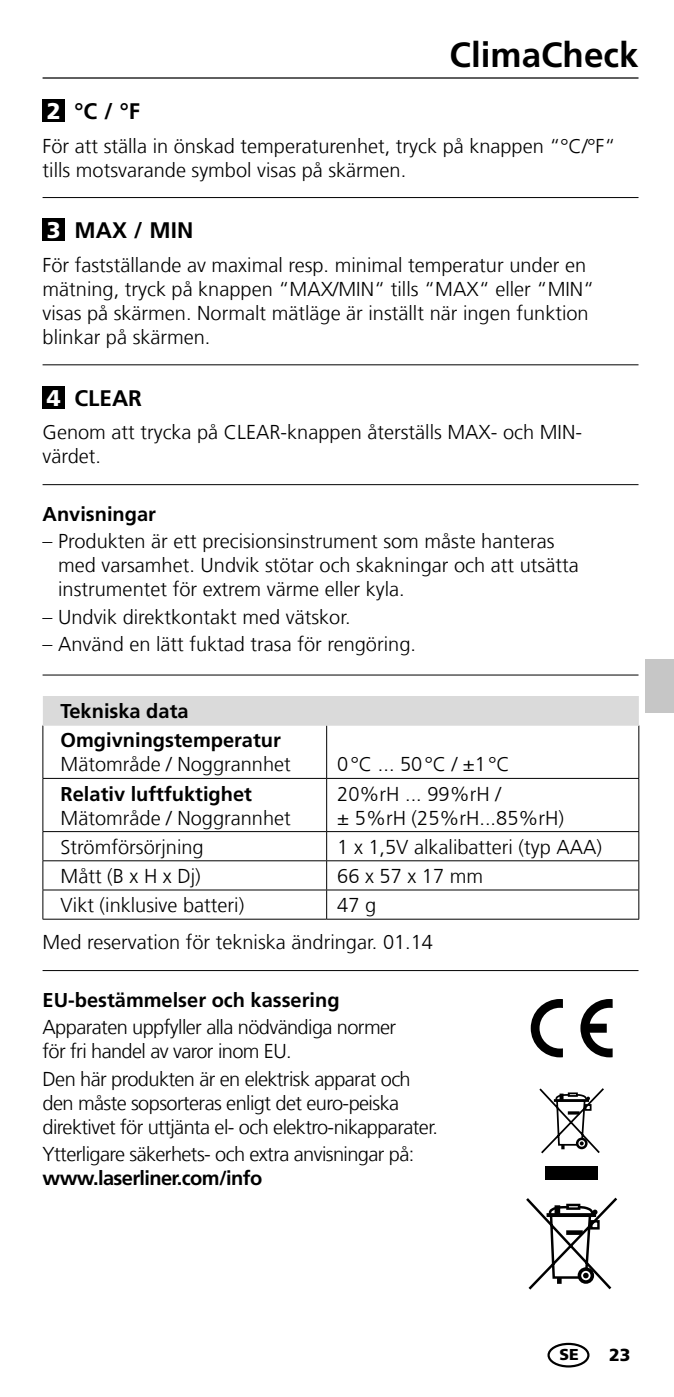
<style>
.page{position:relative;width:674px;height:1397px;background:#fff}
.page>*{position:absolute;margin:0;border:0;box-sizing:border-box;transform-origin:0 0}
.t1{font:700 35px "Frutiger LT Com";color:#000}
.t2{font:700 22.5px "Frutiger LT Com";color:#000}
.t3{font:300 20px/24px "Frutiger LT Com";color:#000}
.t4{font:300 20px/24px "Frutiger LT Com";letter-spacing:-.03em;color:#000}
.t5{font:700 20px/29.2px "Frutiger LT Com";color:#000}
.t6{font:700 20px "Frutiger LT Com";letter-spacing:-.03em;color:#000}
.t7{font:900 17.5px "Frutiger LT Com";color:#000}
.t8{font:900 15.75px "Frutiger LT Com";color:#000}
.s1{font-weight:900;font-size:22.75px;color:#fff}
</style>
<div class="page">
<hr style="left:43px;top:77px;width:595px;height:2px;background:#000">
<hr style="left:43px;top:197px;width:595px;height:1px;background:#000">
<hr style="left:43px;top:364px;width:595px;height:1px;background:#000">
<hr style="left:43px;top:484px;width:595px;height:1px;background:#000">
<svg style="left:539px;top:1088px;width:64px;height:66px"></svg>
<div style="left:545px;top:1166px;width:52px;height:13px;background:#000"></div>
<svg style="left:526px;top:1197px;width:91px;height:93px"></svg>
<svg style="left:580px;top:999px;width:32px;height:58px"></svg>
<svg style="left:530px;top:999px;width:32px;height:58px"></svg>
<hr style="left:43px;top:674px;width:595px;height:1px;background:#000">
<hr style="left:43px;top:969px;width:595px;height:1px;background:#000">
<div style="left:547px;top:1342px;width:42px;height:25px;border:2px solid #000;border-radius:50%"></div>
<div style="left:43px;top:99px;width:22px;height:23px;background:#000"></div>
<div style="left:43px;top:218px;width:22px;height:23px;background:#000"></div>
<div style="left:43px;top:386px;width:22px;height:22px;background:#000"></div>
<div style="left:43px;top:696px;width:595px;height:28px;background:#dadada"></div>
<svg style="left:43px;top:725px;width:595px;height:193px"></svg>
<hr style="left:42px;top:725px;width:1px;height:53px;background:#000">
<hr style="left:326px;top:725px;width:1px;height:53px;background:#000">
<hr style="left:638px;top:725px;width:1px;height:53px;background:#000">
<hr style="left:43px;top:831px;width:283px;height:1px;background:#000">
<hr style="left:326px;top:831px;width:312px;height:1px;background:#000">
<hr style="left:43px;top:860px;width:283px;height:1px;background:#000">
<hr style="left:326px;top:860px;width:312px;height:1px;background:#000">
<hr style="left:43px;top:889px;width:283px;height:1px;background:#000">
<svg style="left:42px;top:831px;width:1px;height:87px"></svg>
<hr style="left:326px;top:889px;width:312px;height:1px;background:#000">
<svg style="left:326px;top:831px;width:1px;height:87px"></svg>
<svg style="left:638px;top:831px;width:1px;height:87px"></svg>
<hr style="left:43px;top:918px;width:283px;height:1px;background:#000">
<hr style="left:326px;top:918px;width:312px;height:1px;background:#000">
<hr style="left:43px;top:724px;width:283px;height:1px;background:#dadada">
<hr style="left:326px;top:724px;width:312px;height:1px;background:#dadada">
<hr style="left:43px;top:777px;width:283px;height:1px;background:#000">
<hr style="left:42px;top:778px;width:1px;height:53px;background:#000">
<hr style="left:326px;top:777px;width:312px;height:1px;background:#000">
<hr style="left:326px;top:778px;width:1px;height:53px;background:#000">
<hr style="left:638px;top:778px;width:1px;height:53px;background:#000">
<div style="left:645px;top:659px;width:28px;height:53px;background:#c6c6c6"></div>
<h1 class="t1" style="left:449px;top:34px;width:190px">ClimaCheck</h1>
<p class="t2" style="left:47px;top:98px;width:95px"><span class="s1">2</span> °C / °F</p>
<p class="t3" style="left:43px;top:134px;width:574px">För att ställa in önskad temperaturenhet, tryck på knappen “°C/°F“ tills motsvarande symbol visas på skärmen.</p>
<p class="t2" style="left:47px;top:217px;width:148px"><span class="s1">3</span> MAX / MIN</p>
<p class="t3" style="left:43px;top:253px;width:553px">För fastställande av maximal resp. minimal temperatur under en mätning, tryck på knappen “MAX/MIN“ tills “MAX“ eller “MIN“ visas på skärmen. Normalt mätläge är inställt när ingen funktion blinkar på skärmen.</p>
<p class="t2" style="left:47px;top:384px;width:97px"><span class="s1">4</span> CLEAR</p>
<p class="t3" style="left:43px;top:420px;width:540px">Genom att trycka på CLEAR-knappen återställs MAX- och MIN&shy;värdet.</p>
<p class="t5" style="left:43px;top:499px;width:115px">Anvisningar</p>
<p class="t3" style="left:58px;top:529px;width:522px;text-indent:-16px">– Produkten är ett precisionsinstrument som måste hanteras med varsamhet. Undvik stötar och skakningar och att utsätta instrumentet för extrem värme eller kyla.</p>
<p class="t3" style="left:43px;top:605px;width:309px">– Undvik direktkontakt med vätskor.</p>
<p class="t3" style="left:43px;top:632px;width:375px">– Använd en lätt fuktad trasa för rengöring.</p>
<p class="t5" style="left:61px;top:696px;width:222px">Tekniska data<br>Omgivningstemperatur</p>
<p class="t3" style="left:61px;top:752px;width:232px">Mätområde / Noggrannhet</p>
<p class="t3" style="left:337px;top:752px;width:174px">0°C ... 50°C / ±1°C</p>
<p class="t5" style="left:61px;top:779px;width:193px">Relativ luftfuktighet</p>
<p class="t3" style="left:61px;top:805px;width:232px">Mätområde / Noggrannhet</p>
<p class="t3" style="left:337px;top:781px;width:228px">20%rH ... 99%rH /<br>± 5%rH (25%rH...85%rH)</p>
<p class="t3" style="left:61px;top:834px;width:144px">Strömförsörjning</p>
<p class="t3" style="left:337px;top:834px;width:266px">1 x 1,5V alkalibatteri (typ AAA)</p>
<p class="t3" style="left:61px;top:864px;width:142px">Mått (B x H x Dj)</p>
<p class="t3" style="left:337px;top:864px;width:147px">66 x 57 x 17 mm</p>
<p class="t3" style="left:61px;top:893px;width:185px">Vikt (inklusive batteri)</p>
<p class="t3" style="left:43px;top:886px;width:392px;line-height:37.2px;text-indent:294px">47 g<br>Med reservation för tekniska ändringar. 01.14</p>
<p class="t5" style="left:43px;top:984px;width:298px">EU-bestämmelser och kassering</p>
<p class="t4" style="left:43px;top:1015px;width:355px">Apparaten uppfyller alla nödvändiga normer för fri handel av varor inom EU.</p>
<p class="t4" style="left:43px;top:1066px;width:397px">Den här produkten är en elektrisk apparat och den måste sopsorteras enligt det euro-peiska direktivet för uttjänta el- och elektro-nikapparater.</p>
<p class="t4" style="left:43px;top:1142px;width:373px">Ytterligare säkerhets- och extra anvisningar på:</p>
<p class="t6" style="left:43px;top:1166px;width:221px">www.laserliner.com/info</p>
<p class="t8" style="left:559px;top:1344px;width:21px">SE</p>
<p class="t7" style="left:608px;top:1343px;width:23px">23</p>
</div>
